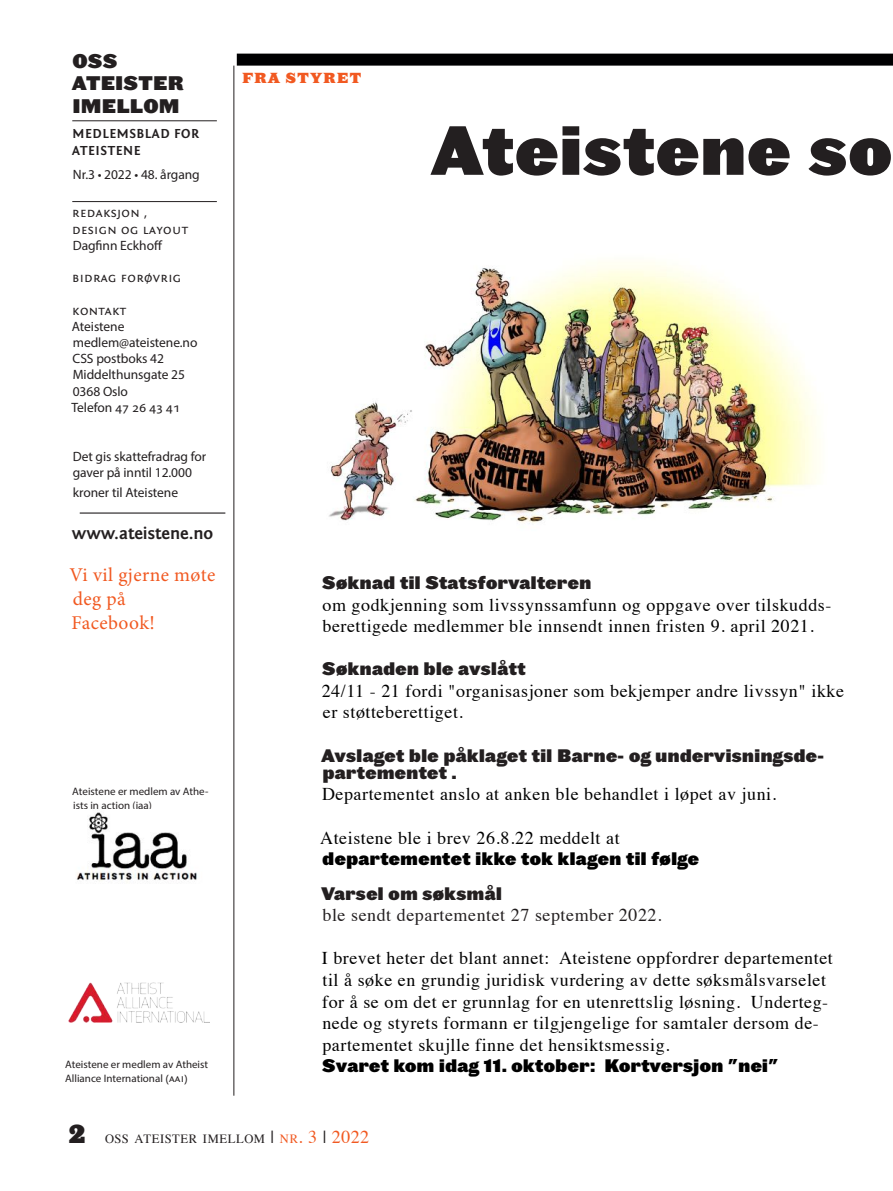
<style>
.page{position:relative;width:893px;height:1191px;background:#fff}
.page>*{position:absolute;margin:0;border:0;box-sizing:border-box;transform-origin:0 0}
.Tittel{font:66px "Leviathan HTF Black";letter-spacing:.03em;color:#231f20;scale:.95 1}
.Faktatekst{font:19.5px/24px "Minion Pro";letter-spacing:.02em;color:#f15921}
.Sitater{font:18.75px/22.5px "Leviathan HTF Black";letter-spacing:.01em;color:#231f20;scale:.95 1}
.Brødtekst{font:18px/21.6px "Times";letter-spacing:.03em;color:#000}
.Brødtekst-2{font:18px "Times";letter-spacing:.03em;color:#231f20}
.Tittel_liten{font:17.25px/17.2px "Leviathan HTF Black";letter-spacing:.03em;color:#231f20;scale:.95 1}
.Tittel_liten-2{font:17.25px "Leviathan HTF Black";letter-spacing:.03em;color:#000;scale:.95 1}
.Faktatekst-2{font:700 17.25px "Fontin Sans";letter-spacing:-.005em;color:#231f20}
.Faktatekst-3{font:13.5px/16.2px "Myriad Pro";letter-spacing:-.005em;color:#231f20}
.Faktatekst-4{font:13.5px "Fontin Sans Small Caps";letter-spacing:.03em;color:#231f20}
.Label{font:700 13.5px/16.2px "Fontin Sans";letter-spacing:.04em;color:#231f20}
.Label-2{font:13.5px "Myriad Pro";letter-spacing:-.005em;color:#231f20}
.Faktatekst-5{font:13.5px "Saracen HTF Black";letter-spacing:.12em;color:#f15921;scale:.95 1}
.t1{font:12.6px "Times";letter-spacing:.045em;color:#231f20}
.Faktatekst-6{font:10.8px/14.2px "Myriad Pro";color:#231f20}
.Faktatekst_liten{font:10.8px/14.2px "Myriad Pro";color:#231f20}
.s1{font-family:"Myriad Pro"}
.s2{font-family:"Fontin Sans Small Caps"}
.s3{font-family:"Ziggurat HTF Black";font-size:24px}
.s4{font-size:18px}
.s5{color:#f15921}
.s6{font-size:18px;color:#f15921}
</style>
<div class="page">
<hr style="left:72px;top:120px;width:145px;height:1px;background:#231f20">
<hr style="left:72px;top:201px;width:145px;height:1px;background:#231f20">
<hr style="left:233px;top:66px;width:1px;height:1029px;background:#231f20">
<hr style="left:80px;top:512px;width:145px;height:1px;background:#231f20">
<img style="left:68px;top:982px;width:137px;height:40px">
<img style="left:76px;top:812px;width:121px;height:70px">
<div style="left:237px;top:54px;width:656px;height:12px;background:#000001"></div>
<img style="left:329px;top:262px;width:491px;height:262px">
<p class="Sitater" style="left:72px;top:50px;width:49px">OSS</p>
<p class="Sitater" style="left:72px;top:72px;width:119px">ATEISTER<br>IMELLOM</p>
<p class="Label" style="left:72px;top:126px;width:129px">MEDLEMSBLAD FOR<br>ATEISTENE</p>
<p class="Label-2" style="left:73px;top:166px;width:129px">Nr.3 • 2022 • 48. årgang</p>
<p class="Faktatekst-4" style="left:72px;top:205px;width:76px">redaksjon <span class="s1">,</span></p>
<p class="Faktatekst-4" style="left:72px;top:222px;width:117px">design og layout</p>
<p class="Faktatekst-3" style="left:73px;top:237px;width:91px">Dagfinn Eckhoff</p>
<p class="Faktatekst-4" style="left:72px;top:270px;width:110px">bidrag forøvrig</p>
<p class="Faktatekst-4" style="left:72px;top:303px;width:56px">kontakt</p>
<p class="Faktatekst-3" style="left:72px;top:318px;width:54px">Ateistene</p>
<p class="Faktatekst-3" style="left:73px;top:334px;width:126px">medlem@ateistene.no</p>
<p class="Faktatekst-3" style="left:73px;top:350px;width:93px">CSS postboks 42</p>
<p class="Faktatekst-3" style="left:73px;top:366px;width:114px">Middelthunsgate 25</p>
<p class="Faktatekst-3" style="left:73px;top:383px;width:57px">0368 Oslo</p>
<p class="Faktatekst-3" style="left:72px;top:399px;width:110px">Telefon 47 26 43 41</p>
<p class="Faktatekst-3" style="left:73px;top:447px;width:135px">Det gis skattefradrag for gaver på inntil 12.000</p>
<p class="Faktatekst-3" style="left:73px;top:484px;width:107px">kroner til Ateistene</p>
<p class="Faktatekst-2" style="left:72px;top:523px;width:143px">www.ateistene.no</p>
<p class="Faktatekst" style="left:69px;top:562px;width:147px">Vi vil gjerne møte deg på</p>
<p class="Faktatekst" style="left:72px;top:610px;width:85px">Facebook!</p>
<p class="Faktatekst_liten" style="left:72px;top:784px;width:138px">Ateistene er medlem av Athe&shy;ists in action (iaa)</p>
<p class="Faktatekst-6" style="left:65px;top:1057px;width:145px">Ateistene er medlem av Atheist<br>Alliance International <span class="s2">(aai)</span></p>
<p class="Faktatekst-5" style="left:242px;top:69px;width:127px">FRA STYRET</p>
<p class="Tittel" style="left:432px;top:107px;width:486px">Ateistene so</p>
<p class="Tittel_liten" style="left:322px;top:574px;width:285px">Søknad til Statsforvalteren</p>
<p class="Brødtekst" style="left:322px;top:592px;width:510px">om godkjenning som livssynssamfunn og oppgave over tilskudds&shy;berettigede medlemmer ble innsendt innen fristen 9. april 2021.</p>
<p class="Tittel_liten" style="left:322px;top:660px;width:216px">Søknaden ble avslått</p>
<p class="Brødtekst" style="left:322px;top:678px;width:524px">24/11 - 21 fordi "organisasjoner som bekjemper andre livssyn" ikke er støtteberettiget.</p>
<p class="Tittel_liten" style="left:322px;top:746px;width:530px">Avslaget ble påklaget til Barne- og undervisningsde&shy;partementet .</p>
<p class="Brødtekst" style="left:322px;top:782px;width:456px">Departementet anslo at anken ble behandlet i løpet av juni.</p>
<p class="Brødtekst" style="left:320px;top:825px;width:301px">Ateistene ble i brev 26.8.22 meddelt at</p>
<p class="Tittel_liten-2" style="left:323px;top:847px;width:398px">departementet ikke tok klagen til følge</p>
<p class="Tittel_liten" style="left:321px;top:884px;width:191px">Varsel om søksmål</p>
<p class="Brødtekst-2" style="left:322px;top:898px;width:341px">ble sendt departementet 27 september 2022.</p>
<p class="Brødtekst" style="left:322px;top:946px;width:513px">I brevet heter det blant annet: Ateistene oppfordrer departementet til å søke en grundig juridisk vurdering av dette søksmålsvarselet for å se om det er grunnlag for en utenrettslig løsning. Underteg&shy;nede og styrets formann er tilgjengelige for samtaler dersom de&shy;partementet skujlle finne det hensiktsmessig.</p>
<p class="Tittel_liten-2" style="left:322px;top:1054px;width:482px">Svaret kom idag 11. oktober: Kortversjon "nei"</p>
<p class="t1" style="left:68px;top:1127px;width:303px"><span class="s3">2</span> OSS ATEISTER IMELLOM <span class="s4">|</span> <span class="s5">NR</span><span class="s6">. 3</span> <span class="s4">|</span> <span class="s6">2022</span></p>
</div>
